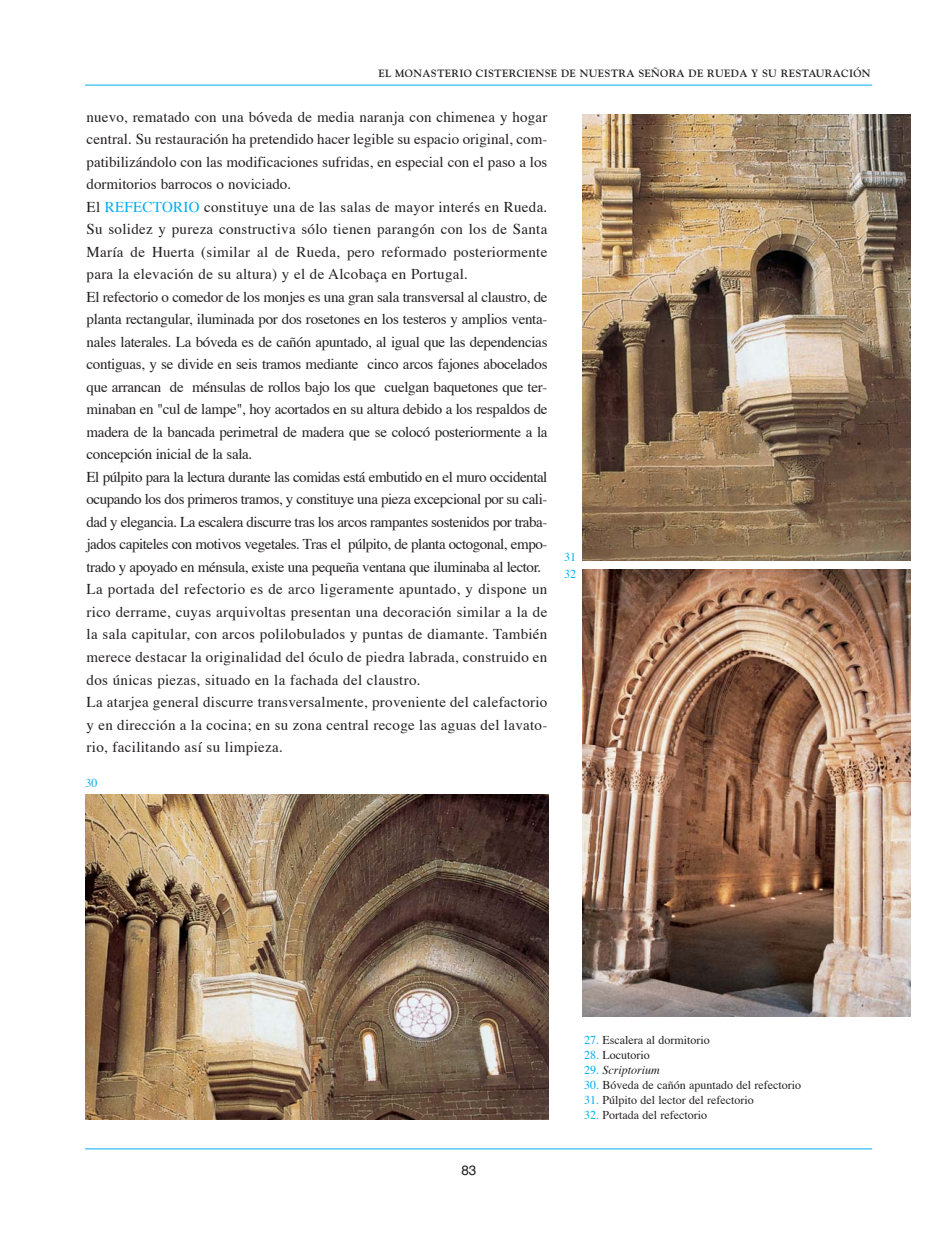
<style>
.page{position:relative;width:936px;height:1234px;background:#fff}
.page>*{position:absolute;margin:0;border:0;box-sizing:border-box;transform-origin:0 0}
.t1{font:15px/22.5px "Times";color:#231f20}
.t2{font:13.5px "Helvetica";color:#231f20}
.t3{font:12px "Times";color:#231f20}
.t4{font:italic 12px "Times";color:#231f20}
.t5{font:12px/16px "Times";color:#00aeef}
.t6{font:700 10.5px "Goudy";letter-spacing:.03em;color:#231f20}
.s1{color:#00aeef}
.s2{font-style:normal;color:#00aeef}
</style>
<div class="page">
<hr style="left:85px;top:1148px;width:787px;height:1px;background:#00aeef">
<hr style="left:85px;top:85px;width:787px;height:1px;background:#00aeef">
<img style="left:582px;top:569px;width:328px;height:447px">
<img style="left:582px;top:114px;width:328px;height:446px">
<img style="left:85px;top:794px;width:464px;height:324px">
<p class="t6" style="left:378px;top:69px;width:494px">EL MONASTERIO CISTERCIENSE DE NUESTRA SEÑORA DE RUEDA Y SU RESTAURACIÓN</p>
<p class="t1" style="left:87px;top:106px;width:462px">nuevo, rematado con una bóveda de media naranja con chimenea y hogar central. Su restauración ha pretendido hacer legible su espacio original, com&shy;patibilizándolo con las modificaciones sufridas, en especial con el paso a los dormitorios barrocos o noviciado.<br>El <span class="s1">REFECTORIO</span> constituye una de las salas de mayor interés en Rueda.<br>Su solidez y pureza constructiva sólo tienen parangón con los de Santa María de Huerta (similar al de Rueda, pero reformado posteriormente para la elevación de su altura) y el de Alcobaça en Portugal.<br>El refectorio o comedor de los monjes es una gran sala transversal al claustro, de planta rectangular, iluminada por dos rosetones en los testeros y amplios venta&shy;nales laterales. La bóveda es de cañón apuntado, al igual que las dependencias contiguas, y se divide en seis tramos mediante cinco arcos fajones abocelados que arrancan de ménsulas de rollos bajo los que cuelgan baquetones que ter&shy;minaban en "cul de lampe", hoy acortados en su altura debido a los respaldos de madera de la bancada perimetral de madera que se colocó posteriormente a la concepción inicial de la sala.<br>El púlpito para la lectura durante las comidas está embutido en el muro occidental ocupando los dos primeros tramos, y constituye una pieza excepcional por su cali&shy;dad y elegancia. La escalera discurre tras los arcos rampantes sostenidos por traba&shy;jados capiteles con motivos vegetales. Tras el púlpito, de planta octogonal, empo&shy;trado y apoyado en ménsula, existe una pequeña ventana que iluminaba al lector.<br>La portada del refectorio es de arco ligeramente apuntado, y dispone un rico derrame, cuyas arquivoltas presentan una decoración similar a la de la sala capitular, con arcos polilobulados y puntas de diamante. También merece destacar la originalidad del óculo de piedra labrada, construido en dos únicas piezas, situado en la fachada del claustro.<br>La atarjea general discurre transversalmente, proveniente del calefactorio y en dirección a la cocina; en su zona central recoge las aguas del lavato&shy;rio, facilitando así su limpieza.</p>
<p class="t5" style="left:85px;top:775px;width:13px">30</p>
<p class="t5" style="left:564px;top:550px;width:13px">31<br>32</p>
<p class="t2" style="left:461px;top:1163px;width:17px">83</p>
<p class="t3" style="left:584px;top:1035px;width:127px"><span class="s1">27.</span> Escalera al dormitorio</p>
<p class="t3" style="left:584px;top:1050px;width:67px"><span class="s1">28.</span> Locutorio</p>
<p class="t4" style="left:584px;top:1065px;width:77px"><span class="s2">29.</span> Scriptorium</p>
<p class="t3" style="left:584px;top:1080px;width:218px"><span class="s1">30.</span> Bóveda de cañón apuntado del refectorio</p>
<p class="t3" style="left:584px;top:1095px;width:171px"><span class="s1">31.</span> Púlpito del lector del refectorio</p>
<p class="t3" style="left:584px;top:1110px;width:124px"><span class="s1">32.</span> Portada del refectorio</p>
</div>
